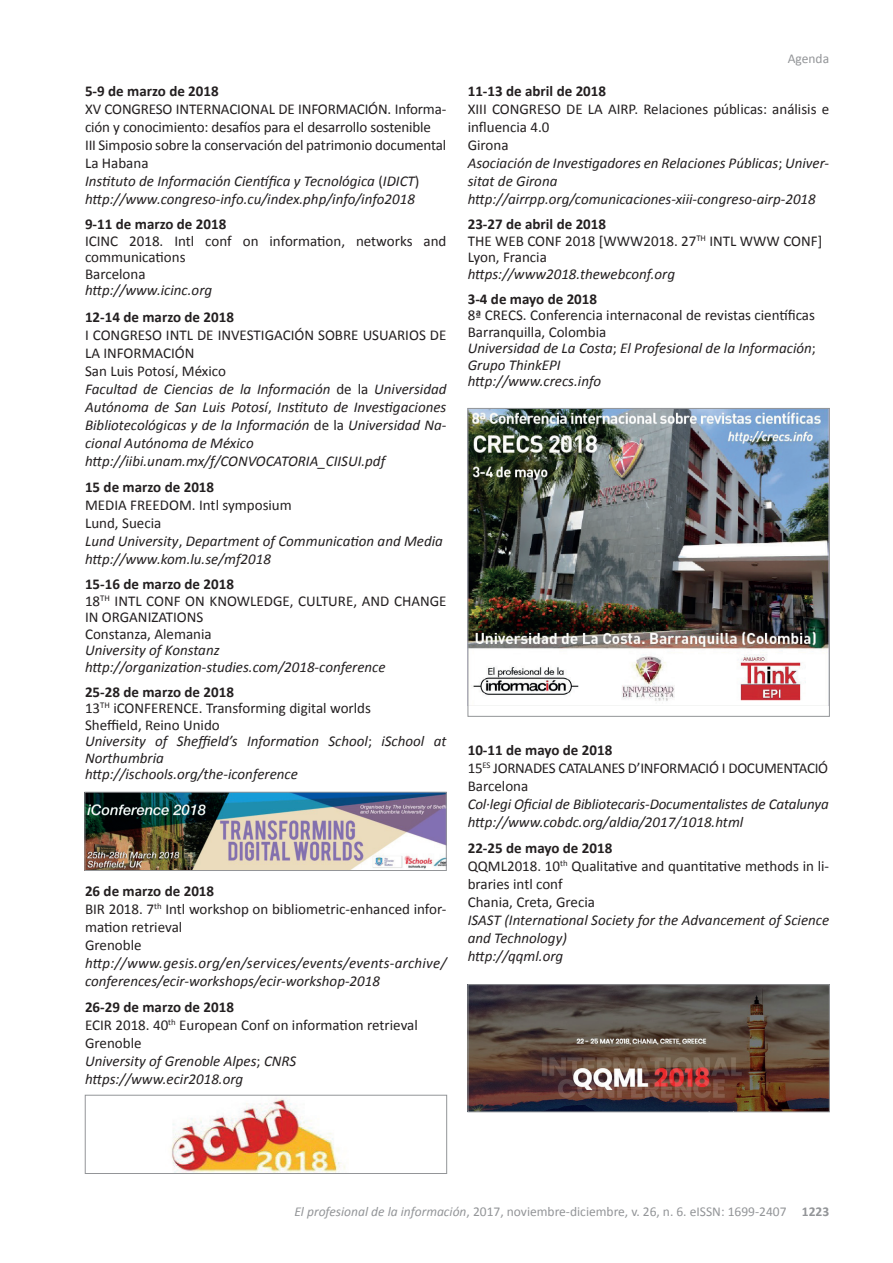
<style>
.page{position:relative;width:893px;height:1263px;background:#fff}
.page>*{position:absolute;margin:0;border:0;box-sizing:border-box;transform-origin:0 0}
.t1{font:italic 15px/18px "Calibri";color:#231f20}
.t2{font:15px/18px "Calibri";color:#231f20}
.t3{font:700 15px "Calibri";color:#231f20}
.t4{font:15px/18px "Calibri";letter-spacing:-.02em;color:#231f20}
.t5{font:13.5px "Calibri";color:#939598}
.s1{font-style:italic}
.s2{font-style:normal}
.s3{font-weight:700}
.s4{font-weight:700;font-style:normal}
</style>
<div class="page">
<img style="left:87px;top:794px;width:357px;height:75px">
<div style="left:85px;top:792px;width:361px;height:79px;border:1px solid #939598"></div>
<img style="left:470px;top:410px;width:358px;height:296px">
<div style="left:468px;top:408px;width:362px;height:308px;border:1px solid #939598"></div>
<img style="left:171px;top:1098px;width:174px;height:74px">
<div style="left:85px;top:1095px;width:362px;height:79px;border:1px solid #939598"></div>
<img style="left:470px;top:986px;width:358px;height:124px">
<div style="left:468px;top:984px;width:362px;height:128px;border:1px solid #939598"></div>
<p class="t3" style="left:85px;top:82px;width:135px">5-9 de marzo de 2018</p>
<p class="t2" style="left:85px;top:100px;width:363px">XV CONGRESO INTERNACIONAL DE INFORMACIÓN. Informa&shy;ción y conocimiento: desafíos para el desarrollo sostenible<br>III Simposio sobre la conservación del patrimonio documental La Habana<br><span class="s1">Instituto de Información Científica y Tecnológica</span> (<span class="s1">IDICT</span>) <span class="s1">http://www.congreso-info.cu/index.php/info/info2018</span></p>
<p class="t3" style="left:85px;top:215px;width:143px">9-11 de marzo de 2018</p>
<p class="t2" style="left:85px;top:233px;width:363px;line-height:16.5px">ICINC 2018. Intl conf on information, networks and communications<br>Barcelona</p>
<p class="t1" style="left:85px;top:281px;width:129px">http://www.icinc.org</p>
<p class="t3" style="left:85px;top:307px;width:150px">12-14 de marzo de 2018</p>
<p class="t1" style="left:85px;top:325px;width:363px"><span class="s2">I CONGRESO INTL DE INVESTIGACIÓN SOBRE USUARIOS DE LA INFORMACIÓN<br>San Luis Potosí, México<br></span>Facultad de Ciencias de la Información <span class="s2">de la</span> Universidad Autónoma de San Luis Potosí<span class="s2">,</span> Instituto de Investigaciones Bibliotecológicas y de la Información <span class="s2">de la</span> Universidad Na&shy;cional Autónoma de México http://iibi.unam.mx/f/CONVOCATORIA_CIISUI.pdf</p>
<p class="t3" style="left:85px;top:478px;width:131px">15 de marzo de 2018</p>
<p class="t1" style="left:85px;top:496px;width:359px"><span class="s2">MEDIA FREEDOM. Intl symposium<br>Lund, Suecia<br></span>Lund University<span class="s2">,</span> Department of Communication and Media http://www.kom.lu.se/mf2018</p>
<p class="t2" style="left:85px;top:576px;width:363px;line-height:16.5px"><span class="s3">15-16 de marzo de 2018<br></span>18<sup>TH</sup> INTL CONF ON KNOWLEDGE, CULTURE, AND CHANGE<br>IN ORGANIZATIONS<br>Constanza, Alemania</p>
<p class="t1" style="left:85px;top:642px;width:302px;line-height:16.5px">University of Konstanz http://organization-studies.com/2018-conference</p>
<p class="t1" style="left:85px;top:683px;width:363px;line-height:16.5px"><span class="s4">25-28 de marzo de 2018<br></span><span class="s2">13</span><sup>TH</sup> <span class="s2">iCONFERENCE. Transforming digital worlds<br>Sheffield, Reino Unido<br></span>University of Sheffield’s Information School<span class="s2">;</span> iSchool at Northumbria<br>http://ischools.org/the-iconference</p>
<p class="t2" style="left:85px;top:882px;width:363px"><span class="s3">26 de marzo de 2018<br></span>BIR 2018. 7<sup>th</sup> Intl workshop on bibliometric-enhanced infor&shy;mation retrieval<br>Grenoble</p>
<p class="t1" style="left:85px;top:953px;width:363px">http://www.gesis.org/en/services/events/events-archive/ conferences/ecir-workshops/ecir-workshop-2018</p>
<p class="t2" style="left:85px;top:998px;width:334px"><span class="s3">26-29 de marzo de 2018<br></span>ECIR 2018. 40<sup>th</sup> European Conf on information retrieval<br>Grenoble<br><span class="s1">University of Grenoble Alpes</span>; <span class="s1">CNRS https://www.ecir2018.org</span></p>
<p class="t5" style="left:788px;top:50px;width:43px">Agenda</p>
<p class="t3" style="left:468px;top:82px;width:140px">11-13 de abril de 2018</p>
<p class="t1" style="left:468px;top:100px;width:363px"><span class="s2">XIII CONGRESO DE LA AIRP. Relaciones públicas: análisis e influencia 4.0<br>Girona<br></span>Asociación de Investigadores en Relaciones Públicas<span class="s2">;</span> Univer&shy;sitat de Girona http://airrpp.org/comunicaciones-xiii-congreso-airp-2018</p>
<p class="t2" style="left:468px;top:216px;width:356px;line-height:16.5px"><span class="s3">23-27 de abril de 2018<br></span>THE WEB CONF 2018 [WWW2018. 27<sup>TH</sup> INTL WWW CONF]<br>Lyon, Francia</p>
<p class="t1" style="left:468px;top:264px;width:209px">https://www2018.thewebconf.org</p>
<p class="t3" style="left:468px;top:289px;width:131px">3-4 de mayo de 2018</p>
<p class="t1" style="left:468px;top:307px;width:350px;line-height:16.5px"><span class="s2">8ª CRECS. Conferencia internaconal de revistas científicas Barranquilla, Colombia<br></span>Universidad de La Costa<span class="s2">;</span> El Profesional de la Información<span class="s2">; </span>Grupo ThinkEPI<br>http://www.crecs.info</p>
<p class="t4" style="left:468px;top:741px;width:362px"><span class="s3">10-11 de mayo de 2018<br></span>15<sup>ES</sup> JORNADES CATALANES D’INFORMACIÓ I DOCUMENTACIÓ<br>Barcelona</p>
<p class="t1" style="left:468px;top:794px;width:362px">Col·legi Oficial de Bibliotecaris-Documentalistes de Catalunya http://www.cobdc.org/aldia/2017/1018.html</p>
<p class="t2" style="left:468px;top:839px;width:363px"><span class="s3">22-25 de mayo de 2018<br></span>QQML2018. 10<sup>th</sup> Qualitative and quantitative methods in li&shy;braries intl conf<br>Chania, Creta, Grecia</p>
<p class="t1" style="left:468px;top:911px;width:363px">ISAST (International Society for the Advancement of Science and Technology)<br>http://qqml.org</p>
<p class="t5" style="left:294px;top:1203px;width:536px"><span class="s1">El profesional de la información</span>, 2017, noviembre-diciembre, v. 26, n. 6. eISSN: 1699-2407 <span class="s3">1223</span></p>
</div>
